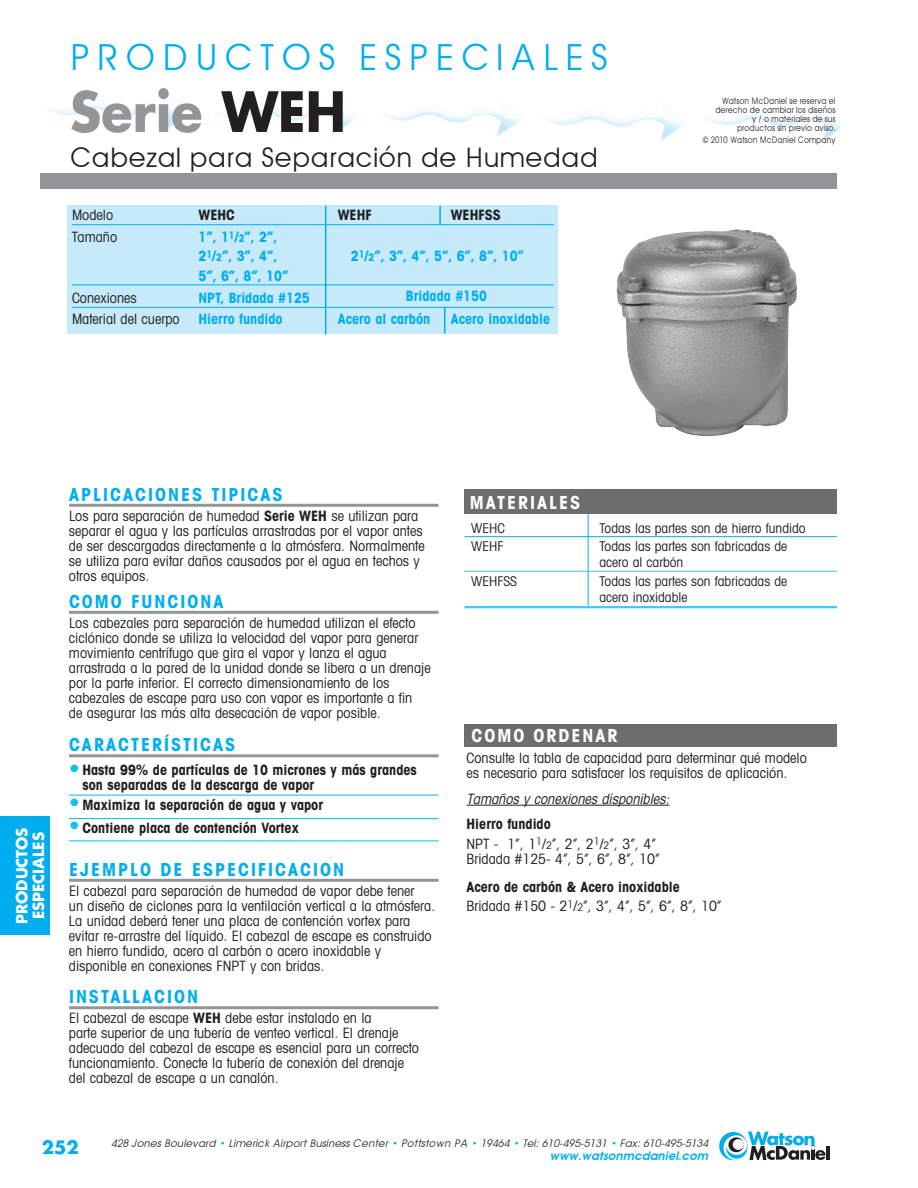
<style>
.page{position:relative;width:918px;height:1188px;background:#fff}
.page>*{position:absolute;margin:0;border:0;box-sizing:border-box;transform-origin:0 0}
.t1{font:700 54px "Futura";color:#939598;scale:.95 1}
.t2{font:36px "Avant Garde";letter-spacing:.165em;color:#00aeef}
.t3{font:27px "Avant Garde";color:#231f20}
.t4{font:700 condensed 18px "Avant Garde";letter-spacing:.11em;color:#00aeef}
.t5{font:700 condensed 18px "Avant Garde";letter-spacing:.11em;color:#fff}
.t6{font:700 18px "Futura";color:#00aeef}
.t7{font:700 15px/16.5px "Futura";color:#fff;text-align:center}
.t8{font:condensed 14.25px/15px "Avant Garde";color:#231f20}
.t9{font:700 condensed 14.25px/15px "Avant Garde";color:#231f20}
.t10{font:700 condensed 14.25px/19.5px "Avant Garde";color:#00aeef}
.t11{font:italic condensed 14.25px "Avant Garde";color:#231f20}
.t12{font:condensed 13.5px/16.2px "Avant Garde";color:#231f20}
.t13{font:italic 600 12px "Avant Garde";color:#00aeef}
.t14{font:italic 10.5px "Avant Garde";color:#231f20}
.t15{font:9px/9px "Avant Garde";color:#231f20;text-align:right;scale:.85 1}
.s1{color:#231f20}
.s2{font-size:10.5px}
.s3{font-weight:700}
.s4{font-size:21px;color:#15c0f2}
.s5{color:#00aeef}
</style>
<div class="page">
<img style="left:47px;top:105px;width:793px;height:36px">
<div style="left:40px;top:174px;width:797px;height:15px;background:#939598"></div>
<hr style="left:826px;top:1146px;width:4px;height:14px;background:#231f20">
<svg style="left:748px;top:1132px;width:77px;height:28px"></svg>
<svg style="left:719px;top:1132px;width:28px;height:28px"></svg>
<svg style="left:724px;top:1136px;width:23px;height:24px"></svg>
<svg style="left:726px;top:1138px;width:21px;height:21px"></svg>
<svg style="left:726px;top:1135px;width:21px;height:20px"></svg>
<svg style="left:728px;top:1137px;width:16px;height:15px"></svg>
<div style="left:733px;top:1139px;width:11px;height:11px;background:#fff;border-radius:50%"></div>
<div style="left:464px;top:725px;width:373px;height:22px;background:#6c6d70"></div>
<hr style="left:467px;top:805px;width:203px;height:1px;background:#231f20">
<div style="left:68px;top:206px;width:490px;height:128px;background:#c6eafa"></div>
<hr style="left:72px;top:224px;width:482px;height:1px;background:#00aeef">
<hr style="left:72px;top:285px;width:482px;height:1px;background:#00aeef">
<hr style="left:72px;top:307px;width:482px;height:1px;background:#00aeef">
<hr style="left:69px;top:504px;width:370px;height:3px;background:#939598">
<hr style="left:69px;top:611px;width:370px;height:3px;background:#939598">
<hr style="left:69px;top:754px;width:370px;height:3px;background:#939598">
<hr style="left:69px;top:795px;width:370px;height:1px;background:#00baf1">
<hr style="left:69px;top:818px;width:370px;height:1px;background:#00baf1">
<hr style="left:69px;top:841px;width:370px;height:1px;background:#00baf1">
<hr style="left:69px;top:879px;width:370px;height:3px;background:#939598">
<hr style="left:69px;top:1006px;width:370px;height:3px;background:#939598">
<div style="left:464px;top:489px;width:373px;height:24px;background:#6c6d70"></div>
<hr style="left:464px;top:536px;width:373px;height:1px;background:#00aeef">
<hr style="left:464px;top:571px;width:373px;height:1px;background:#40c7f4">
<hr style="left:464px;top:606px;width:373px;height:2px;background:#40c7f4">
<hr style="left:325px;top:206px;width:1px;height:128px;background:#00aeef">
<hr style="left:588px;top:514px;width:1px;height:92px;background:#00aeef">
<img style="left:617px;top:229px;width:180px;height:207px">
<svg style="left:439px;top:206px;width:2px;height:19px"></svg>
<svg style="left:444px;top:308px;width:1px;height:26px"></svg>
<div style="left:0;top:816px;width:49px;height:119px;background:#00aeef"></div>
<h2 class="t2" style="left:70px;top:39px;width:540px">PRODUCTOS ESPECIALES</h2>
<h1 class="t1" style="left:70px;top:87px;width:292px">Serie <span class="s1">WEH</span></h1>
<h3 class="t3" style="left:70px;top:144px;width:530px">Cabezal para Separación de Humedad</h3>
<p class="t8" style="left:72px;top:209px;width:43px">Modelo</p>
<p class="t9" style="left:198px;top:209px;width:38px">WEHC</p>
<p class="t9" style="left:338px;top:209px;width:36px">WEHF</p>
<p class="t9" style="left:451px;top:209px;width:51px">WEHFSS</p>
<p class="t8" style="left:72px;top:231px;width:47px">Tamaño</p>
<p class="t10" style="left:198px;top:228px;width:80px">1”, 1<sup>1</sup>/<span class="s2">2</span>”, 2”,<br>2<sup>1</sup>/<span class="s2">2</span>”, 3”, 4”,</p>
<p class="t10" style="left:351px;top:248px;width:175px">2<sup>1</sup>/<span class="s2">2</span>”, 3”, 4”, 5”, 6”, 8”, 10”</p>
<p class="t10" style="left:198px;top:267px;width:91px">5”, 6”, 8”, 10”</p>
<p class="t10" style="left:406px;top:287px;width:83px">Bridada #150</p>
<p class="t8" style="left:72px;top:291px;width:66px">Conexiones</p>
<p class="t10" style="left:198px;top:289px;width:113px">NPT, Bridada #125</p>
<p class="t8" style="left:72px;top:313px;width:109px">Material del cuerpo</p>
<p class="t10" style="left:198px;top:311px;width:86px">Hierro fundido</p>
<p class="t10" style="left:338px;top:311px;width:94px">Acero al carbón</p>
<p class="t10" style="left:451px;top:311px;width:101px">Acero inoxidable</p>
<p class="t15" style="left:715px;top:97px;width:143px">Watson McDaniel se reserva el derecho de cambiar los diseños y / o materiales de sus productos sin previo aviso.</p>
<p class="t15" style="left:703px;top:136px;width:158px">© 2010 Watson McDaniel Company</p>
<p class="t7" style="left:15px;top:924px;width:98px;rotate:-90deg">PRODUCTOS<br>ESPECIALES</p>
<p class="t4" style="left:69px;top:487px;width:215px">APLICACIONES TIPICAS</p>
<p class="t8" style="left:69px;top:510px;width:357px">Los para separación de humedad <span class="s3">Serie WEH</span> se utilizan para separar el agua y las partículas arrastradas por el vapor antes de ser descargadas directamente a la atmósfera. Normalmente se utiliza para evitar daños causados por el agua en techos y otros equipos.</p>
<p class="t4" style="left:69px;top:595px;width:156px">COMO FUNCIONA</p>
<p class="t8" style="left:69px;top:617px;width:363px">Los cabezales para separación de humedad utilizan el efecto ciclónico donde se utiliza la velocidad del vapor para generar movimiento centrífugo que gira el vapor y lanza el agua arrastrada a la pared de la unidad donde se libera a un drenaje por la parte inferior. El correcto dimensionamiento de los cabezales de escape para uso con vapor es importante a fin<br>de asegurar las más alta desecación de vapor posible.</p>
<p class="t4" style="left:69px;top:738px;width:168px">CARACTERÍSTICAS</p>
<p class="t9" style="left:82px;top:763px;width:336px;text-indent:-14px"><span class="s4">•</span> Hasta 99% de partículas de 10 micrones y más grandes son separadas de la descarga de vapor</p>
<p class="t9" style="left:69px;top:799px;width:256px"><span class="s4">•</span> Maximiza la separación de agua y vapor</p>
<p class="t9" style="left:69px;top:821px;width:231px"><span class="s4">•</span> Contiene placa de contención Vortex</p>
<p class="t4" style="left:69px;top:863px;width:277px">EJEMPLO DE ESPECIFICACION</p>
<p class="t8" style="left:69px;top:885px;width:368px">El cabezal para separación de humedad de vapor debe tener<br>un diseño de ciclones para la ventilación vertical a la atmósfera.<br>La unidad deberá tener una placa de contención vortex para evitar re-arrastre del líquido. El cabezal de escape es construido en hierro fundido, acero al carbón o acero inoxidable y disponible en conexiones FNPT y con bridas.</p>
<p class="t4" style="left:69px;top:990px;width:131px">INSTALLACION</p>
<p class="t8" style="left:69px;top:1012px;width:352px">El cabezal de escape <span class="s3">WEH</span> debe estar instalado en la<br>parte superior de una tubería de venteo vertical. El drenaje adecuado del cabezal de escape es esencial para un correcto funcionamiento. Conecte la tubería de conexión del drenaje del cabezal de escape a un canalón.</p>
<p class="t5" style="left:470px;top:496px;width:112px">MATERIALES</p>
<p class="t12" style="left:471px;top:521px;width:35px">WEHC</p>
<p class="t12" style="left:599px;top:521px;width:208px">Todas las partes son de hierro fundido</p>
<p class="t12" style="left:471px;top:540px;width:34px">WEHF</p>
<p class="t12" style="left:599px;top:540px;width:189px">Todas las partes son fabricadas de acero al carbón</p>
<p class="t12" style="left:471px;top:574px;width:47px">WEHFSS</p>
<p class="t12" style="left:599px;top:574px;width:189px">Todas las partes son fabricadas de acero inoxidable</p>
<p class="t5" style="left:471px;top:729px;width:148px">COMO ORDENAR</p>
<p class="t8" style="left:467px;top:752px;width:342px">Consulte la tabla de capacidad para determinar qué modelo es necesario para satisfacer los requisitos de aplicación.</p>
<p class="t11" style="left:467px;top:793px;width:207px">Tamaños y conexiones disponibles:</p>
<p class="t8" style="left:467px;top:816px;width:191px;line-height:19.4px"><span class="s3">Hierro fundido<br></span>NPT - 1”, 1<sup>1</sup>/<span class="s2">2</span>”, 2”, 2<sup>1</sup>/<span class="s2">2</span>”, 3”, 4”</p>
<p class="t8" style="left:467px;top:852px;width:195px">Bridada #125- 4”, 5”, 6”, 8”, 10”</p>
<p class="t8" style="left:467px;top:878px;width:257px;line-height:19.4px"><span class="s3">Acero de carbón &amp; Acero inoxidable<br></span>Bridada #150 - 2<sup>1</sup>/<span class="s2">2</span>”, 3”, 4”, 5”, 6”, 8”, 10”</p>
<p class="t6" style="left:42px;top:1139px;width:39px">252</p>
<p class="t14" style="left:111px;top:1138px;width:601px">428 Jones Boulevard <span class="s5">•</span> Limerick Airport Business Center <span class="s5">•</span> Pottstown PA <span class="s5">•</span> 19464 <span class="s5">•</span> Tel: 610-495-5131 <span class="s5">•</span> Fax: 610-495-5134</p>
<p class="t13" style="left:549px;top:1150px;width:162px">www.watsonmcdaniel.com</p>
</div>
